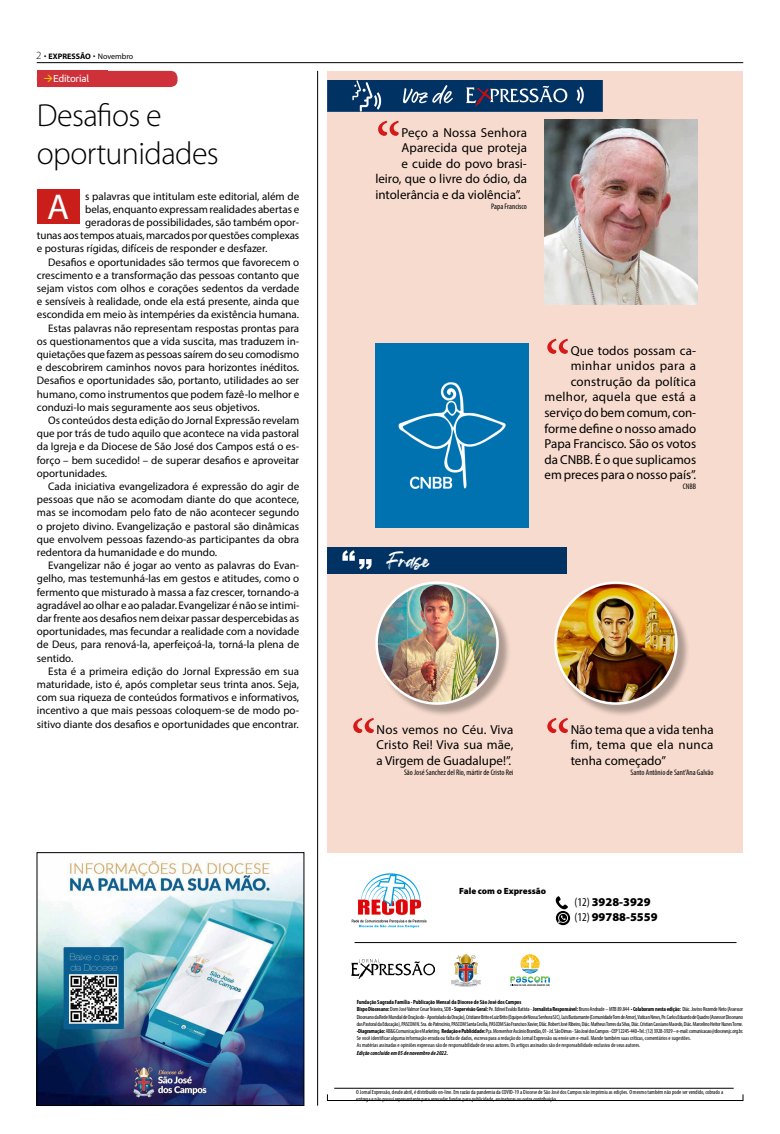
<style>
.page{position:relative;width:780px;height:1134px;background:#fff}
.page>*{position:absolute;margin:0;border:0;box-sizing:border-box;transform-origin:0 0}
.t1{font:65.7px "Minion Pro";color:#d51a19}
.t2{font:36px "Myriad Pro";color:#fff}
.t3{font:300 32px/38.4px "Myriad Pro";letter-spacing:-.02em;color:#000}
.t4{font:24px "Fontix";color:#fff}
.t5{font:13px/15.6px "Myriad Pro";color:#000;text-align:justify}
.t6{font:900 12px/14.4px "Myriad Pro";color:#000}
.t7{font:11px "Myriad Pro";color:#000}
.t8{font:10px "Ubuntu";letter-spacing:-.025em;color:#fff}
.t9{font:900 9px "Myriad Pro";color:#000}
.t10{font:condensed 8px "Myriad Pro";color:#000}
.t11{font:700 8px "Myriad Pro";color:#000}
.t12{font:condensed 6px/7.2px "Myriad Pro";color:#000}
.t13{font:condensed 6px/7.2px "Myriad Pro";letter-spacing:-.025em;color:#000}
.t14{font:italic 700 condensed 6px "Myriad Pro";color:#000}
.s1{font-weight:300;font-size:11px}
.s2{font-weight:400}
.s3{color:#f6d000}
.s4{font-weight:400;font-stretch:condensed}
.s5{font-weight:700}
</style>
<div class="page">
<hr style="left:37px;top:62px;width:706px;height:1px;background:#000">
<div style="left:327px;top:71px;width:416px;height:781px;background:#f7dbce"></div>
<img style="left:351px;top:873px;width:76px;height:55px">
<hr style="left:354px;top:942px;width:382px;height:1px;background:#000">
<hr style="left:334px;top:1088px;width:399px;height:1px;background:#000">
<div style="left:556px;top:911px;width:14px;height:14px;background:#000;border-radius:50%"></div>
<svg style="left:555px;top:896px;width:13px;height:27px"></svg>
<img style="left:451px;top:954px;width:30px;height:33px">
<img style="left:352px;top:959px;width:82px;height:19px">
<hr style="left:317px;top:71px;width:1px;height:1034px;background:#000">
<svg style="left:510px;top:954px;width:40px;height:32px"></svg>
<img style="left:327px;top:81px;width:275px;height:30px">
<img style="left:39px;top:860px;width:263px;height:243px">
<div style="left:37px;top:852px;width:267px;height:253px;border:1px solid #000"></div>
<div style="left:555px;top:583px;width:135px;height:134px;background:#000;opacity:.3"></div>
<img style="left:555px;top:583px;width:121px;height:120px;border-radius:60px">
<div style="left:554px;top:581px;width:123px;height:124px;border:3px solid #fff;border-radius:50%"></div>
<div style="left:37px;top:71px;width:140px;height:16px;background:#ce313a;border-radius:7px"></div>
<div style="left:37px;top:71px;width:71px;height:16px;background:#ce313a"></div>
<div style="left:327px;top:547px;width:239px;height:26px;background:#003264"></div>
<div style="left:377px;top:549px;width:65px;height:21px;background:#003264"></div>
<img style="left:544px;top:120px;width:153px;height:184px">
<div style="left:377px;top:583px;width:134px;height:134px;background:#000;opacity:.3"></div>
<img style="left:376px;top:583px;width:121px;height:120px;border-radius:60px">
<div style="left:375px;top:581px;width:124px;height:124px;border:3px solid #fff;border-radius:50%"></div>
<img style="left:375px;top:343px;width:153px;height:185px">
<div style="left:37px;top:190px;width:42px;height:34px;background:#c91e19"></div>
<p class="t11" style="left:36px;top:51px;width:98px"><span class="s1">2</span> EXPRESSÃO <span class="s2">Novembro</span></p>
<p class="t8" style="left:44px;top:72px;width:47px"><span class="s3">→</span>Editorial</p>
<h3 class="t3" style="left:37px;top:95px;width:183px">Desafios e oportunidades</h3>
<p class="t7" style="left:85px;top:189px;width:216px">s palavras que intitulam este editorial, além de</p>
<p class="t7" style="left:85px;top:202px;width:216px">belas, enquanto expressam realidades abertas e</p>
<p class="t7" style="left:85px;top:216px;width:216px">geradoras de possibilidades, são também opor-</p>
<p class="t7" style="left:37px;top:229px;width:264px">tunas aos tempos atuais, marcados por questões complexas</p>
<p class="t7" style="left:37px;top:242px;width:232px">e posturas rígidas, difíceis de responder e desfazer.</p>
<p class="t7" style="left:48px;top:255px;width:252px">Desafios e oportunidades são termos que favorecem o</p>
<p class="t7" style="left:37px;top:268px;width:264px">crescimento e a transformação das pessoas contanto que</p>
<p class="t7" style="left:37px;top:282px;width:264px">sejam vistos com olhos e corações sedentos da verdade</p>
<p class="t7" style="left:37px;top:295px;width:264px">e sensíveis à realidade, onde ela está presente, ainda que</p>
<p class="t7" style="left:37px;top:308px;width:264px">escondida em meio às intempéries da existência humana.</p>
<p class="t7" style="left:48px;top:321px;width:252px">Estas palavras não representam respostas prontas para</p>
<p class="t7" style="left:37px;top:334px;width:264px">os questionamentos que a vida suscita, mas traduzem in-</p>
<p class="t7" style="left:37px;top:348px;width:264px">quietações que fazem as pessoas saírem do seu comodismo</p>
<p class="t7" style="left:37px;top:361px;width:264px">e descobrirem caminhos novos para horizontes inéditos.</p>
<p class="t7" style="left:37px;top:374px;width:264px">Desafios e oportunidades são, portanto, utilidades ao ser</p>
<p class="t7" style="left:37px;top:387px;width:264px">humano, como instrumentos que podem fazê-lo melhor e</p>
<p class="t7" style="left:37px;top:400px;width:224px">conduzi-lo mais seguramente aos seus objetivos.</p>
<p class="t7" style="left:48px;top:414px;width:252px">Os conteúdos desta edição do Jornal Expressão revelam</p>
<p class="t7" style="left:37px;top:427px;width:264px">que por trás de tudo aquilo que acontece na vida pastoral</p>
<p class="t7" style="left:37px;top:440px;width:264px">da Igreja e da Diocese de São José dos Campos está o es-</p>
<p class="t7" style="left:37px;top:453px;width:264px">forço – bem sucedido! – de superar desafios e aproveitar</p>
<p class="t7" style="left:37px;top:466px;width:72px">oportunidades.</p>
<p class="t7" style="left:48px;top:480px;width:252px">Cada iniciativa evangelizadora é expressão do agir de</p>
<p class="t7" style="left:37px;top:493px;width:264px">pessoas que não se acomodam diante do que acontece,</p>
<p class="t7" style="left:37px;top:506px;width:264px">mas se incomodam pelo fato de não acontecer segundo</p>
<p class="t7" style="left:37px;top:519px;width:264px">o projeto divino. Evangelização e pastoral são dinâmicas</p>
<p class="t7" style="left:37px;top:532px;width:264px">que envolvem pessoas fazendo-as participantes da obra</p>
<p class="t7" style="left:37px;top:546px;width:182px">redentora da humanidade e do mundo.</p>
<p class="t7" style="left:48px;top:559px;width:252px">Evangelizar não é jogar ao vento as palavras do Evan-</p>
<p class="t7" style="left:37px;top:572px;width:264px">gelho, mas testemunhá-las em gestos e atitudes, como o</p>
<p class="t7" style="left:37px;top:585px;width:264px">fermento que misturado à massa a faz crescer, tornando-a</p>
<p class="t7" style="left:37px;top:598px;width:264px">agradável ao olhar e ao paladar. Evangelizar é não se intimi-</p>
<p class="t7" style="left:37px;top:612px;width:264px">dar frente aos desafios nem deixar passar despercebidas as</p>
<p class="t7" style="left:37px;top:625px;width:264px">oportunidades, mas fecundar a realidade com a novidade</p>
<p class="t7" style="left:37px;top:638px;width:264px">de Deus, para renová-la, aperfeiçoá-la, torná-la plena de</p>
<p class="t7" style="left:37px;top:651px;width:38px">sentido.</p>
<p class="t7" style="left:48px;top:664px;width:252px">Esta é a primeira edição do Jornal Expressão em sua</p>
<p class="t7" style="left:37px;top:678px;width:264px">maturidade, isto é, após completar seus trinta anos. Seja,</p>
<p class="t7" style="left:37px;top:691px;width:264px">com sua riqueza de conteúdos formativos e informativos,</p>
<p class="t7" style="left:37px;top:704px;width:264px">incentivo a que mais pessoas coloquem-se de modo po-</p>
<p class="t7" style="left:37px;top:717px;width:263px">sitivo diante dos desafios e oportunidades que encontrar.</p>
<h2 class="t2" style="left:47px;top:184px;width:24px">A</h2>
<h1 class="t1" style="left:375px;top:103px;width:28px">“</h1>
<p class="t5" style="left:401px;top:124px;width:127px">Peço a Nossa Senhora</p>
<p class="t5" style="left:401px;top:140px;width:127px">Aparecida que proteja</p>
<p class="t5" style="left:401px;top:155px;width:127px">e cuide do povo brasi-</p>
<p class="t5" style="left:375px;top:171px;width:153px">leiro, que o livre do ódio, da</p>
<p class="t5" style="left:375px;top:187px;width:147px">intolerância e da violência”.</p>
<p class="t10" style="left:491px;top:201px;width:37px">Papa Francisco</p>
<h3 class="t4" style="left:386px;top:549px;width:43px">Frase</h3>
<h1 class="t1" style="left:544px;top:321px;width:28px">“</h1>
<p class="t5" style="left:544px;top:342px;width:153px;text-align:right">Que todos possam ca&shy;minhar unidos para a construção da política melhor, aquela que está a serviço do bem comum, con&shy;forme define o nosso amado<br>Papa Francisco. São os votos da CNBB. É o que suplicamos em preces para o nosso país”.</p>
<p class="t10" style="left:682px;top:481px;width:15px">CNBB</p>
<h1 class="t1" style="left:350px;top:700px;width:28px">“</h1>
<p class="t5" style="left:376px;top:721px;width:138px">Nos vemos no Céu. Viva Cristo Rei! Viva sua mãe, a Virgem de Guadalupe!”.</p>
<p class="t10" style="left:404px;top:767px;width:111px">São José Sanchez del Rio, mártir de Cristo Rei</p>
<h1 class="t1" style="left:544px;top:700px;width:28px">“</h1>
<p class="t5" style="left:570px;top:721px;width:144px">Não tema que a vida tenha fim, tema que ela nunca tenha começado”</p>
<p class="t10" style="left:630px;top:767px;width:85px">Santo Antônio de Sant’Ana Galvão</p>
<p class="t9" style="left:459px;top:885px;width:88px">Fale com o Expressão</p>
<p class="t6" style="left:574px;top:894px;width:85px"><span class="s4">(12)</span> 3928-3929 <span class="s4">(12)</span> 99788-5559</p>
<p class="t13" style="left:357px;top:998px;width:388px"><span class="s5">Fundação Sagrada Família - Publicação Mensal da Diocese de São José dos Campos<br>Bispo Diocesano:</span> Dom José Valmor Cesar Teixeira, SDB • <span class="s5">Supervisão Geral:</span> Pe. Edinei Evaldo Batista - <span class="s5">Jornalista Responsável:</span> Bruno Andrade – MTB 89.844 • <span class="s5">Colaboram nesta edição:</span> Diác. Jovino Rezende Neto (Assessor Diocesano da Rede Mundial de Oração do - Apostolado da Oração), Cristiane Brito e Luiz Brito (Equipes de Nossa Senhora SJC), Luis Bustamante (Comunidade Tom de Amor), Vatican News, Pe. Carlos Eduardo de Quadro (Assessor Diocesano das Pastoral da Educação), PASCOM N. Sra. do Patrocínio, PASCOM Santa Cecília, PASCOM São Francisco Xavier, DIác. Robert José Ribeiro, Diác. Matheus Torres da Silva, Diác. Cristian Cassiano Macedo, Diác. Marcelino Heitor Nunes Tome.</p>
<p class="t12" style="left:357px;top:1027px;width:388px">•<span class="s5">Diagramação:</span> AB&amp;G Comunicação e Marketing. <span class="s5">Redação e Publicidade:</span> Pça. Monsenhor Ascânio Brandão, 01 - Jd. São Dimas - São José dos Campos - CEP 12245-440 • Tel.: (12) 3928-3929 – e-mail: comunicacao@diocesesjc.org.br.<br>Se você identificar alguma informação errada ou falta de dados, escreva para a redação do Jornal Expressão ou envie um e-mail. Mande também suas críticas, comentários e sugestões.<br>As matérias assinadas e opiniões expressas são de responsabilidade de seus autores. Os artigos assinados são de responsabilidade exclusiva de seus autores.</p>
<p class="t14" style="left:357px;top:1049px;width:93px">Edição concluída em 05 de novembro de 2022.</p>
<p class="t12" style="left:356px;top:1088px;width:368px">O Jornal Expressão, desde abril, é distribuído on-line. Em razão da pandemia da COVID-19 a Diocese de São José dos Campos não imprimiu as edições. O mesmo também não pode ser vendido, cobrado a entrega e não possui representante para arrecadar fundos para publicidade, assinaturas ou outra contribuição.</p>
</div>
